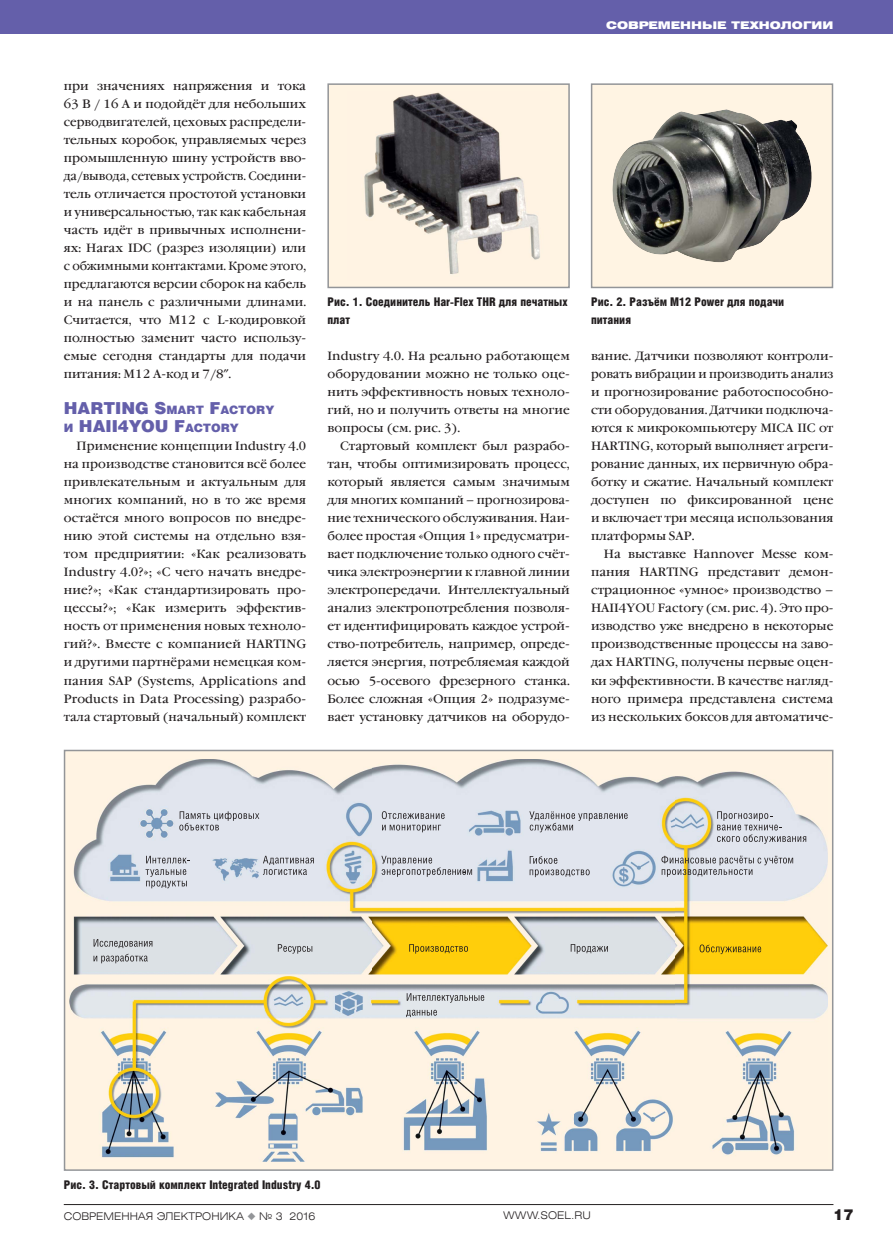
<style>
.page{position:relative;width:893px;height:1251px;background:#fff}
.page>*{position:absolute;margin:0;border:0;box-sizing:border-box;transform-origin:0 0}
.t1{font:900 16.5px "Helios";color:#645faa}
.t2{font:900 15px "Helios";color:#231f20}
.t3{font:12px/18px "Garamond Book C";color:#231f20;text-align:justify}
.t4{font:900 12px/18px "Helios Cond";color:#231f20}
.t5{font:900 11.55px "Helios";color:#645faa}
.t6{font:300 10.5px "Helios Ext";color:#231f20}
.t7{font:900 10.5px "Helios Ext";color:#fff}
.s1{font-size:16.5px}
.s2{font-size:11.55px}
.s3{color:#939598}
</style>
<div class="page">
<div style="left:0;top:0;width:893px;height:34px;background:#645faa"></div>
<hr style="left:64px;top:1203px;width:769px;height:1px;background:#231f20">
<div style="left:328px;top:84px;width:241px;height:203px;background:#fff4e3"></div>
<img style="left:364px;top:92px;width:176px;height:182px">
<div style="left:327px;top:83px;width:243px;height:205px;border:2px solid #939598"></div>
<div style="left:592px;top:84px;width:240px;height:203px;background:#fff4e3"></div>
<img style="left:612px;top:109px;width:200px;height:153px">
<div style="left:591px;top:83px;width:242px;height:205px;border:2px solid #939598"></div>
<div style="left:65px;top:750px;width:768px;height:419px;background:#fff4e3"></div>
<img style="left:70px;top:759px;width:757px;height:401px">
<svg style="left:407px;top:992px;width:77px;height:10px"></svg>
<svg style="left:406px;top:1009px;width:31px;height:7px"></svg>
<svg style="left:700px;top:944px;width:61px;height:9px"></svg>
<svg style="left:571px;top:943px;width:37px;height:10px"></svg>
<svg style="left:409px;top:943px;width:59px;height:10px"></svg>
<svg style="left:278px;top:943px;width:34px;height:10px"></svg>
<svg style="left:94px;top:938px;width:58px;height:9px"></svg>
<svg style="left:94px;top:953px;width:54px;height:10px"></svg>
<svg style="left:382px;top:811px;width:63px;height:7px"></svg>
<svg style="left:382px;top:824px;width:59px;height:8px"></svg>
<svg style="left:381px;top:855px;width:91px;height:21px;background:#c2c4cc"></svg>
<svg style="left:717px;top:811px;width:89px;height:32px;background:#c4c7ce"></svg>
<svg style="left:179px;top:811px;width:80px;height:19px;background:#c1c4cc"></svg>
<svg style="left:146px;top:855px;width:44px;height:33px"></svg>
<svg style="left:263px;top:855px;width:51px;height:19px"></svg>
<svg style="left:530px;top:855px;width:27px;height:8px"></svg>
<svg style="left:530px;top:869px;width:60px;height:7px"></svg>
<svg style="left:529px;top:811px;width:99px;height:21px;background:#c4c7cf"></svg>
<svg style="left:661px;top:855px;width:132px;height:21px;background:#c1c3c6"></svg>
<div style="left:64px;top:749px;width:769px;height:421px;border:2px solid #939598"></div>
<p class="t7" style="left:606px;top:21px;width:229px">СОВРЕМЕННЫЕ ТЕХНОЛОГИИ</p>
<p class="t3" style="left:64px;top:78px;width:244px">при значениях напряжения и тока 63 В / 16 A и подойдёт для небольших серводвигателей, цеховых распредели&shy;тельных коробок, управляемых через промышленную шину устройств вво&shy;да/вывода, сетевых устройств. Соедини&shy;тель отличается простотой установки и универсальностью, так как кабельная часть идёт в привычных исполнени&shy;ях: Harax IDC (разрез изоляции) или с обжимными контактами. Кроме этого, предлагаются версии сборок на кабель и на панель с различными длинами.<br>Считается, что M12 c L-кодировкой полностью заменит часто использу&shy;емые сегодня стандарты для подачи питания: M12 A-код и 7/8 .</p>
<p class="t5" style="left:64px;top:405px;width:212px"><span class="s1">HARTING S</span>MART <span class="s1">F</span>ACTORY</p>
<h1 class="t1" style="left:64px;top:420px;width:177px"><span class="s2">И</span> HAII4YOU F<span class="s2">ACTORY</span></h1>
<p class="t3" style="left:64px;top:438px;width:244px;text-indent:13px">Применение концепции Industry 4.0 на производстве становится всё более привлекательным и актуальным для многих компаний, но в то же время остаётся много вопросов по внедре&shy;нию этой системы на отдельно взя&shy;том предприятии: «Как реализовать Industry 4.0?»; «С чего начать внедре&shy;ние?»; «Как стандартизировать про&shy;цессы?»; «Как измерить эффектив&shy;ность от применения новых техноло&shy;гий?». Вместе с компанией HARTING и другими партнёрами немецкая ком&shy;пания SAP (Systems, Applications and Products in Data Processing) разрабо&shy;тала стартовый (начальный) комплект</p>
<p class="t4" style="left:327px;top:294px;width:242px">Рис. 1. Соединитель Har-Flex THR для печатных плат</p>
<p class="t4" style="left:591px;top:294px;width:195px">Рис. 2. Разъём M12 Power для подачи питания</p>
<p class="t3" style="left:327px;top:348px;width:244px">Industry 4.0. На реально работающем оборудовании можно не только оце&shy;нить эффективность новых техноло&shy;гий, но и получить ответы на многие вопросы (см. рис. 3).</p>
<p class="t3" style="left:327px;top:438px;width:244px;text-indent:13px">Стартовый комплект был разрабо&shy;тан, чтобы оптимизировать процесс, который является самым значимым для многих компаний – прогнозирова&shy;ние технического обслуживания. Наи&shy;более простая «Опция 1» предусматри&shy;вает подключение только одного счёт&shy;чика электроэнергии к главной линии электропередачи. Интеллектуальный анализ электропотребления позволя&shy;ет идентифицировать каждое устрой&shy;ство-потребитель, например, опреде&shy;ляется энергия, потребляемая каждой осью 5-осевого фрезерного станка.<br>Более сложная «Опция 2» подразуме&shy;вает установку датчиков на оборудо-</p>
<p class="t3" style="left:591px;top:348px;width:244px">вание. Датчики позволяют контроли&shy;ровать вибрации и производить анализ и прогнозирование работоспособно&shy;сти оборудования. Датчики подключа&shy;ются к микрокомпьютеру MICA IIC от HARTING, который выполняет агреги&shy;рование данных, их первичную обра&shy;ботку и сжатие. Начальный комплект доступен по фиксированной цене и включает три месяца использования платформы SAP.</p>
<p class="t3" style="left:591px;top:546px;width:244px;text-indent:13px">На выставке Hannover Messe ком&shy;пания HARTING представит демон&shy;страционное «умное» производство – HAII4YOU Factory (см. рис. 4). Это про&shy;изводство уже внедрено в некоторые производственные процессы на заво&shy;дах HARTING, получены первые оцен&shy;ки эффективности. В качестве нагляд&shy;ного примера представлена система из нескольких боксов для автоматиче-</p>
<p class="t4" style="left:64px;top:1176px;width:258px">Рис. 3. Стартовый комплект Integrated Industry 4.0</p>
<p class="t6" style="left:64px;top:1211px;width:253px">СОВРЕМЕННАЯ ЭЛЕКТРОНИКА <span class="s3">◆</span> № 3 2016</p>
<p class="t6" style="left:503px;top:1211px;width:89px">WWW.SOEL.RU</p>
<p class="t2" style="left:833px;top:1207px;width:22px">17</p>
</div>
